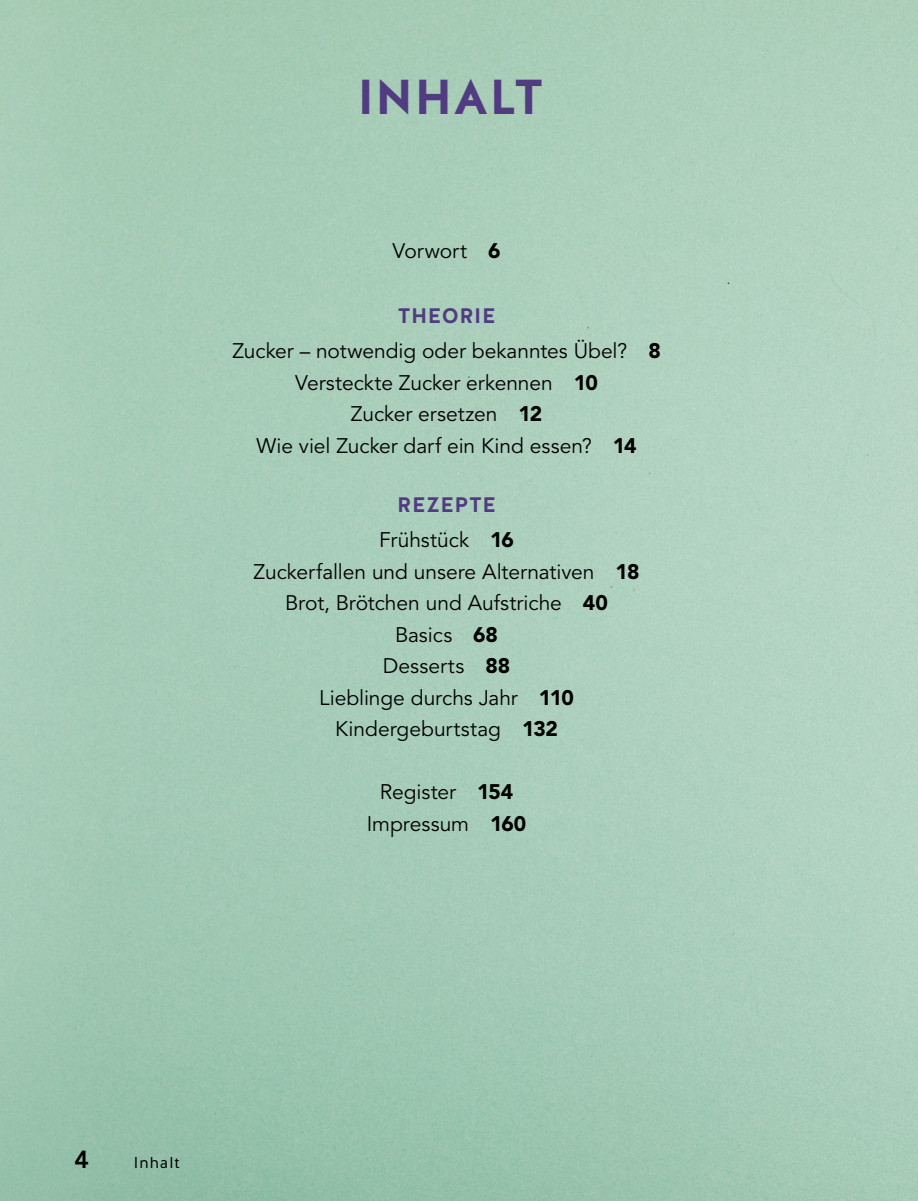
<style>
.page{position:relative;width:918px;height:1201px;background:#fff}
.page>*{position:absolute;margin:0;border:0;box-sizing:border-box;transform-origin:0 0}
.t1{font:700 49px "Halis GR";letter-spacing:.02em;color:#513c81}
.t2{font:800 24.5px "Avenir LT Std";color:#000}
.t3{font:21px/31.5px "Avenir LT Std";letter-spacing:-.005em;color:#000;text-align:center}
.t4{font:700 21px "Halis GR";letter-spacing:.03em;color:#513c81}
.t5{font:15.75px "Halis GR";letter-spacing:.07em;color:#000}
.s1{font-weight:900}
</style>
<div class="page">
<img style="left:0;top:0;width:918px;height:1200px">
<h1 class="t1" style="left:357px;top:68px;width:188px">INHALT</h1>
<p class="t3" style="left:393px;top:236px;width:109px">Vorwort <span class="s1">6</span></p>
<p class="t4" style="left:398px;top:303px;width:99px">THEORIE</p>
<p class="t3" style="left:232px;top:336px;width:430px">Zucker – notwendig oder bekanntes Übel? <span class="s1">8<br></span>Versteckte Zucker erkennen <span class="s1">10<br></span>Zucker ersetzen <span class="s1">12<br></span>Wie viel Zucker darf ein Kind essen? <span class="s1">14</span></p>
<p class="t4" style="left:397px;top:492px;width:100px">REZEPTE</p>
<p class="t3" style="left:254px;top:525px;width:387px">Frühstück <span class="s1">16<br></span>Zuckerfallen und unsere Alternativen <span class="s1">18<br></span>Brot, Brötchen und Aufstriche <span class="s1">40<br></span>Basics <span class="s1">68<br></span>Desserts <span class="s1">88<br></span>Lieblinge durchs Jahr <span class="s1">110<br></span>Kindergeburtstag <span class="s1">132</span></p>
<p class="t3" style="left:367px;top:777px;width:161px">Register <span class="s1">154<br></span>Impressum <span class="s1">160</span></p>
<p class="t2" style="left:74px;top:1145px;width:16px">4</p>
<p class="t5" style="left:134px;top:1153px;width:47px">Inhalt</p>
</div>
